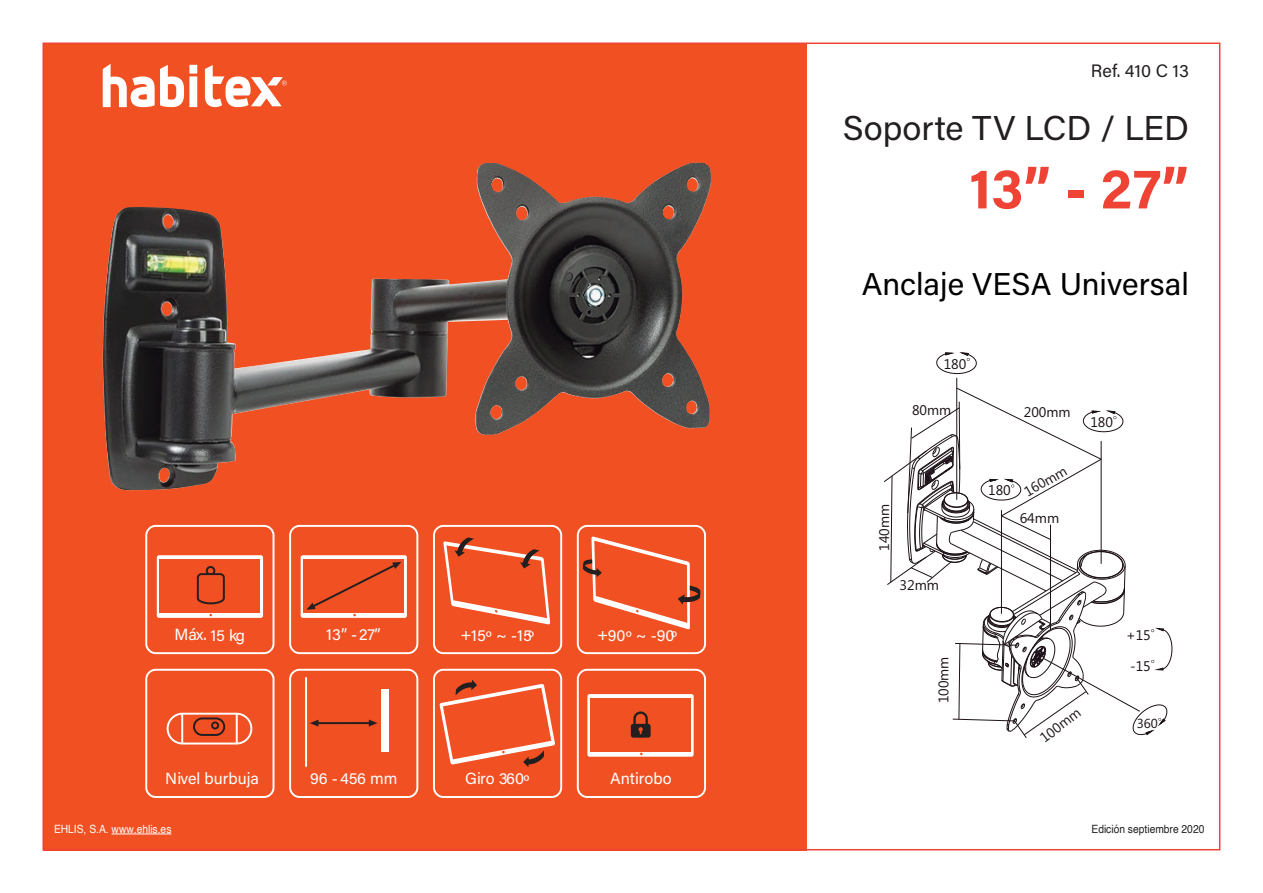
<style>
.page{position:relative;width:1263px;height:893px;background:#fff}
.page>*{position:absolute;margin:0;border:0;box-sizing:border-box;transform-origin:0 0}
.t1{font:700 57px "Acumin Pro";color:#ee4335}
.t2{font:34.5px "Acumin Pro";color:#231f20}
.t3{font:31.5px "Acumin Pro";color:#000}
.t4{font:18px "Acumin Pro";color:#231f20}
.t5{font:16.2px "Acumin Pro";color:#fff}
.t6{font:16.2px "Acumin Pro";letter-spacing:-.02em;color:#fff}
.t7{font:13.95px "Leelawadee";color:#1c1217}
.t8{font:13.05px "Leelawadee";color:#1c1217}
.t9{font:11.4px "Helvetica";color:#fff;scale:.9 1}
.t10{font:11.4px "Helvetica";color:#231f20;scale:.9 1}
</style>
<div class="page">
<div style="left:43px;top:43px;width:764px;height:807px;background:#f05022"></div>
<hr style="left:112px;top:834px;width:59px;height:1px;background:#fff">
<img style="left:103px;top:163px;width:608px;height:327px">
<svg style="left:103px;top:64px;width:94px;height:43px"></svg>
<svg style="left:205px;top:65px;width:82px;height:42px"></svg>
<hr style="left:956px;top:378px;width:1px;height:122px;background:#1c1217">
<svg style="left:936px;top:352px;width:41px;height:22px"></svg>
<svg style="left:884px;top:387px;width:288px;height:351px"></svg>
<div style="left:145px;top:525px;width:129px;height:129px;border:2px solid #fff;border-radius:9px"></div>
<div style="left:157px;top:555px;width:106px;height:63px;background:#fff;border-radius:2px"></div>
<div style="left:160px;top:559px;width:100px;height:54px;background:#f05022"></div>
<div style="left:206px;top:566px;width:9px;height:9px;border:2px solid #231f20;border-radius:50%"></div>
<svg style="left:196px;top:572px;width:29px;height:32px"></svg>
<div style="left:289px;top:525px;width:129px;height:129px;border:2px solid #fff;border-radius:9px"></div>
<div style="left:301px;top:555px;width:106px;height:63px;background:#fff;border-radius:2px"></div>
<div style="left:304px;top:559px;width:100px;height:54px;background:#f05022"></div>
<svg style="left:306px;top:562px;width:95px;height:54px"></svg>
<div style="left:145px;top:669px;width:129px;height:129px;border:2px solid #fff;border-radius:9px"></div>
<div style="left:167px;top:713px;width:85px;height:31px;border:2px solid #fff;border-radius:15px"></div>
<hr style="left:181px;top:713px;width:2px;height:30px;background:#fff">
<hr style="left:236px;top:714px;width:2px;height:30px;background:#fff">
<div style="left:193px;top:717px;width:32px;height:19px;border:2px solid #231f20;border-radius:8px"></div>
<div style="left:211px;top:721px;width:8px;height:8px;border:2px solid #231f20;border-radius:3px"></div>
<div style="left:289px;top:669px;width:129px;height:129px;border:2px solid #fff;border-radius:9px"></div>
<hr style="left:305px;top:677px;width:2px;height:90px;background:#fff">
<div style="left:382px;top:690px;width:7px;height:62px;background:#fff"></div>
<svg style="left:310px;top:720px;width:8px;height:7px"></svg>
<svg style="left:369px;top:720px;width:8px;height:6px"></svg>
<hr style="left:318px;top:722px;width:52px;height:2px;background:#231f20">
<div style="left:433px;top:525px;width:129px;height:129px;border:2px solid #fff;border-radius:9px"></div>
<svg style="left:443px;top:537px;width:107px;height:87px"></svg>
<div style="left:577px;top:525px;width:129px;height:129px;border:2px solid #fff;border-radius:9px"></div>
<svg style="left:583px;top:536px;width:118px;height:93px"></svg>
<div style="left:433px;top:669px;width:129px;height:129px;border:2px solid #fff;border-radius:9px"></div>
<svg style="left:439px;top:680px;width:116px;height:87px"></svg>
<div style="left:577px;top:669px;width:129px;height:129px;border:2px solid #fff;border-radius:9px"></div>
<div style="left:587px;top:694px;width:107px;height:63px;background:#fff;border-radius:2px"></div>
<div style="left:590px;top:698px;width:100px;height:54px;background:#f05022"></div>
<div style="left:633px;top:711px;width:15px;height:26px;border:2px solid #231f20;border-radius:6px"></div>
<svg style="left:631px;top:724px;width:20px;height:14px"></svg>
<p class="t4" style="left:1091px;top:58px;width:100px">Ref. 410 C 13</p>
<h2 class="t2" style="left:843px;top:104px;width:348px">Soporte TV LCD / LED</h2>
<h1 class="t1" style="left:969px;top:148px;width:221px">13” - 27”</h1>
<h3 class="t3" style="left:862px;top:262px;width:329px">Anclaje VESA Universal</h3>
<p class="t5" style="left:174px;top:624px;width:72px">Máx. 15 kg</p>
<p class="t5" style="left:326px;top:623px;width:56px">13” - 27”</p>
<p class="t5" style="left:165px;top:767px;width:95px">Nivel burbuja</p>
<p class="t5" style="left:310px;top:767px;width:89px">96 - 456 mm</p>
<p class="t5" style="left:460px;top:624px;width:75px">+15º ~ -15º</p>
<p class="t5" style="left:597px;top:624px;width:82px">+90º ~ -90º</p>
<p class="t6" style="left:465px;top:767px;width:66px">Giro 360º</p>
<p class="t5" style="left:610px;top:767px;width:63px">Antirobo</p>
<p class="t7" style="left:944px;top:355px;width:24px">180</p>
<p class="t7" style="left:912px;top:401px;width:41px">80mm</p>
<p class="t7" style="left:1024px;top:403px;width:48px">200mm</p>
<p class="t7" style="left:1090px;top:413px;width:24px">180</p>
<p class="t7" style="left:875px;top:551px;width:48px;rotate:-90deg">140mm</p>
<p class="t7" style="left:899px;top:576px;width:41px">32mm</p>
<p class="t7" style="left:934px;top:703px;width:48px;rotate:-90deg">100mm</p>
<p class="t7" style="left:988px;top:481px;width:24px">180</p>
<p class="t7" style="left:1021px;top:485px;width:48px;rotate:-30deg">160mm</p>
<p class="t7" style="left:1020px;top:509px;width:41px">64mm</p>
<p class="t7" style="left:1126px;top:626px;width:26px">+15</p>
<p class="t7" style="left:1130px;top:657px;width:22px">-15</p>
<p class="t7" style="left:1036px;top:732px;width:48px;rotate:-38deg">100mm</p>
<p class="t8" style="left:1137px;top:715px;width:23px">360</p>
<p class="t9" style="left:54px;top:820px;width:132px">EHLIS, S.A. www.ehlis.es</p>
<p class="t10" style="left:1091px;top:820px;width:127px">Edición septiembre 2020</p>
</div>
